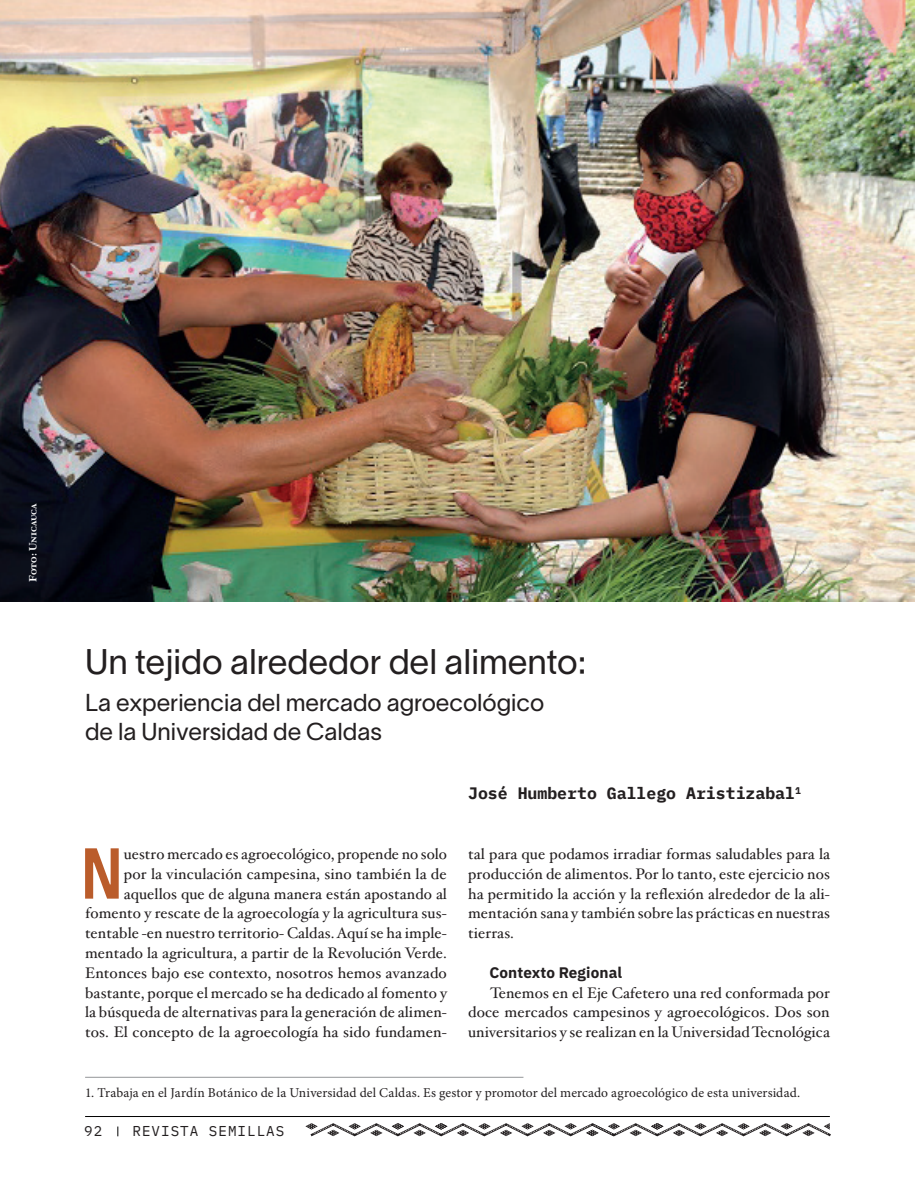
<style>
.page{position:relative;width:915px;height:1191px;background:#fff}
.page>*{position:absolute;margin:0;border:0;box-sizing:border-box;transform-origin:0 0}
.t1{font:600 72px "IBM Plex Mono";color:#ba5c2b}
.t2{font:34.95px "Lausanne 300";color:#231f20}
.t3{font:24px/28.8px "Lausanne 300";color:#231f20}
.t4{font:700 16.5px "IBM Plex Mono";color:#231f20}
.t5{font:15.3px/19.8px "Hoefler Text";letter-spacing:.01em;color:#231f20;text-align:justify}
.t6{font:700 15.3px "IBM Plex Sans";letter-spacing:.01em;color:#231f20}
.t7{font:14.25px "IBM Plex Mono";letter-spacing:.07em;color:#231f20}
.t8{font:13.5px "Minion Pro";letter-spacing:.005em;color:#231f20}
.t9{font:10.5px "Hoefler Text Bold SC";color:#fff}
</style>
<div class="page">
<hr style="left:85px;top:1116px;width:744px;height:1px;background:#000001">
<svg style="left:305px;top:1123px;width:526px;height:14px"></svg>
<img style="left:0;top:0;width:914px;height:602px">
<hr style="left:85px;top:1077px;width:438px;height:1px;background:#939598">
<p class="t9" style="left:26px;top:581px;width:80px;rotate:-90deg">Foto: Unicauca</p>
<h2 class="t2" style="left:85px;top:639px;width:503px">Un tejido alrededor del alimento:</h2>
<h3 class="t3" style="left:85px;top:687px;width:460px">La experiencia del mercado agroecológico de la Universidad de Caldas</h3>
<p class="t5" style="left:85px;top:844px;width:363px;text-align:right">uestro mercado es agroecológico, propende no solo<br>por la vinculación campesina, sino también la de aquellos que de alguna manera están apostando al fomento y rescate de la agroecología y la agricultura sus&shy;tentable -en nuestro territorio- Caldas. Aquí se ha imple&shy;mentado la agricultura, a partir de la Revolución Verde.<br>Entonces bajo ese contexto, nosotros hemos avanzado bastante, porque el mercado se ha dedicado al fomento y la búsqueda de alternativas para la generación de alimen&shy;tos. El concepto de la agroecología ha sido fundamen-</p>
<h1 class="t1" style="left:80px;top:816px;width:45px">N</h1>
<p class="t4" style="left:468px;top:780px;width:334px">José Humberto Gallego Aristizabal<sup>1</sup></p>
<p class="t5" style="left:468px;top:844px;width:363px">tal para que podamos irradiar formas saludables para la producción de alimentos. Por lo tanto, este ejercicio nos ha permitido la acción y la reflexión alrededor de la ali&shy;mentación sana y también sobre las prácticas en nuestras tierras.</p>
<p class="t6" style="left:489px;top:960px;width:134px">Contexto Regional</p>
<p class="t5" style="left:468px;top:983px;width:363px;text-indent:22px">Tenemos en el Eje Cafetero una red conformada por doce mercados campesinos y agroecológicos. Dos son universitarios y se realizan en la Universidad Tecnológica</p>
<p class="t8" style="left:85px;top:1083px;width:716px">1. Trabaja en el Jardín Botánico de la Universidad del Caldas. Es gestor y promotor del mercado agroecológico de esta universidad.</p>
<p class="t7" style="left:84px;top:1120px;width:20px">92</p>
<p class="t7" style="left:132px;top:1120px;width:153px">REVISTA SEMILLAS</p>
</div>
